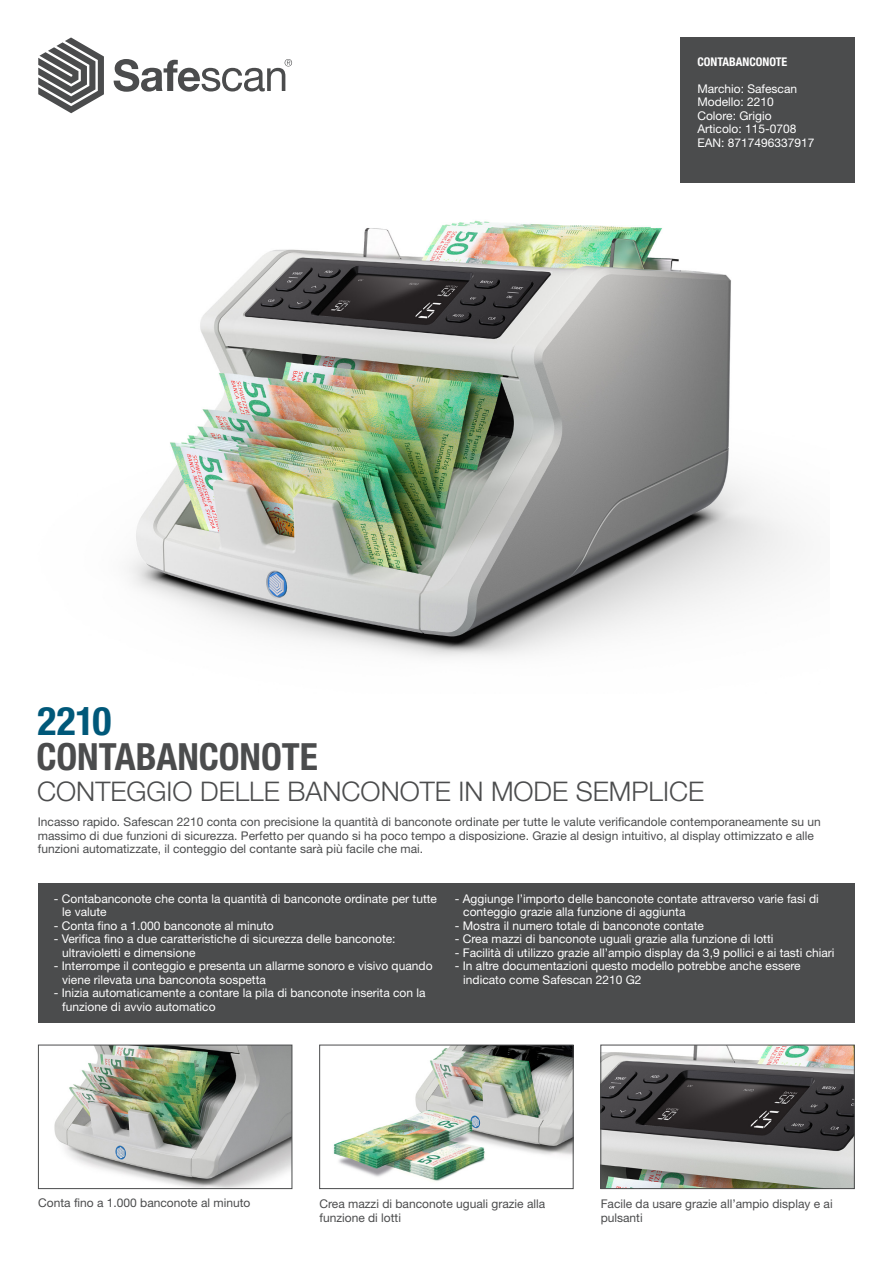
<style>
.page{position:relative;width:893px;height:1263px;background:#fff}
.page>*{position:absolute;margin:0;border:0;box-sizing:border-box;transform-origin:0 0}
.t1{font:700 condensed 39.45px "Helvetica Neue LT Std";color:#005879}
.t2{font:700 condensed 37.5px "Helvetica Neue LT Std";letter-spacing:-.005em;color:#4b4c4d}
.t3{font:300 27px "Helvetica Neue LT Std";color:#4b4c4d}
.t4{font:12px/13.5px "Helvetica Neue LT Std";color:#fff}
.Platte_tekst{font:12px/13.5px "Helvetica Neue LT Std";color:#4b4c4d}
.t5{font:700 condensed 12px "Helvetica Neue LT Std";color:#fff}
</style>
<div class="page">
<div style="left:680px;top:37px;width:175px;height:146px;background:#4b4c4d"></div>
<svg style="left:38px;top:37px;width:66px;height:76px"></svg>
<svg style="left:114px;top:59px;width:178px;height:33px"></svg>
<div style="left:38px;top:883px;width:817px;height:140px;background:#4b4c4d"></div>
<img style="left:129px;top:220px;width:672px;height:438px">
<img style="left:333px;top:1047px;width:238px;height:134px">
<div style="left:319px;top:1045px;width:254px;height:144px;border:1px solid #4b4c4d"></div>
<img style="left:603px;top:1047px;width:249px;height:140px">
<div style="left:601px;top:1045px;width:253px;height:144px;border:1px solid #4b4c4d"></div>
<img style="left:54px;top:1047px;width:236px;height:140px">
<div style="left:38px;top:1045px;width:254px;height:144px;border:1px solid #4b4c4d"></div>
<p class="t1" style="left:37px;top:697px;width:75px">2210</p>
<p class="t2" style="left:37px;top:734px;width:283px">CONTABANCONOTE</p>
<p class="t5" style="left:697px;top:54px;width:91px">CONTABANCONOTE</p>
<p class="t4" style="left:697px;top:81px;width:101px">Marchio: Safescan</p>
<p class="t4" style="left:697px;top:95px;width:78px">Modello: 2210</p>
<p class="t4" style="left:697px;top:108px;width:76px">Colore: Grigio</p>
<p class="t4" style="left:697px;top:122px;width:101px">Articolo: 115-0708</p>
<p class="t4" style="left:697px;top:135px;width:119px">EAN: 8717496337917</p>
<p class="t3" style="left:37px;top:775px;width:668px">CONTEGGIO DELLE BANCONOTE IN MODE SEMPLICE</p>
<p class="Platte_tekst" style="left:38px;top:815px;width:785px">Incasso rapido. Safescan 2210 conta con precisione la quantità di banconote ordinate per tutte le valute verificandole contemporaneamente su un massimo di due funzioni di sicurezza. Perfetto per quando si ha poco tempo a disposizione. Grazie al design intuitivo, al display ottimizzato e alle funzioni automatizzate, il conteggio del contante sarà più facile che mai.</p>
<p class="t4" style="left:62px;top:891px;width:376px;text-indent:-9px">- Contabanconote che conta la quantità di banconote ordinate per tutte le valute</p>
<p class="t4" style="left:54px;top:918px;width:222px">- Conta fino a 1.000 banconote al minuto</p>
<p class="t4" style="left:62px;top:932px;width:335px;text-indent:-9px">- Verifica fino a due caratteristiche di sicurezza delle banconote: ultravioletti e dimensione</p>
<p class="t4" style="left:62px;top:959px;width:372px;text-indent:-9px">- Interrompe il conteggio e presenta un allarme sonoro e visivo quando viene rilevata una banconota sospetta</p>
<p class="t4" style="left:62px;top:986px;width:365px;text-indent:-9px">- Inizia automaticamente a contare la pila di banconote inserita con la funzione di avvio automatico</p>
<p class="t4" style="left:463px;top:891px;width:357px;text-indent:-9px">- Aggiunge l’importo delle banconote contate attraverso varie fasi di conteggio grazie alla funzione di aggiunta</p>
<p class="t4" style="left:455px;top:918px;width:251px">- Mostra il numero totale di banconote contate</p>
<p class="t4" style="left:455px;top:932px;width:320px">- Crea mazzi di banconote uguali grazie alla funzione di lotti</p>
<p class="t4" style="left:455px;top:945px;width:381px">- Facilità di utilizzo grazie all’ampio display da 3,9 pollici e ai tasti chiari</p>
<p class="t4" style="left:463px;top:959px;width:339px;text-indent:-9px">- In altre documentazioni questo modello potrebbe anche essere indicato come Safescan 2210 G2</p>
<p class="Platte_tekst" style="left:38px;top:1196px;width:214px">Conta fino a 1.000 banconote al minuto</p>
<p class="Platte_tekst" style="left:319px;top:1197px;width:227px">Crea mazzi di banconote uguali grazie alla funzione di lotti</p>
<p class="Platte_tekst" style="left:601px;top:1197px;width:234px">Facile da usare grazie all’ampio display e ai pulsanti</p>
</div>
